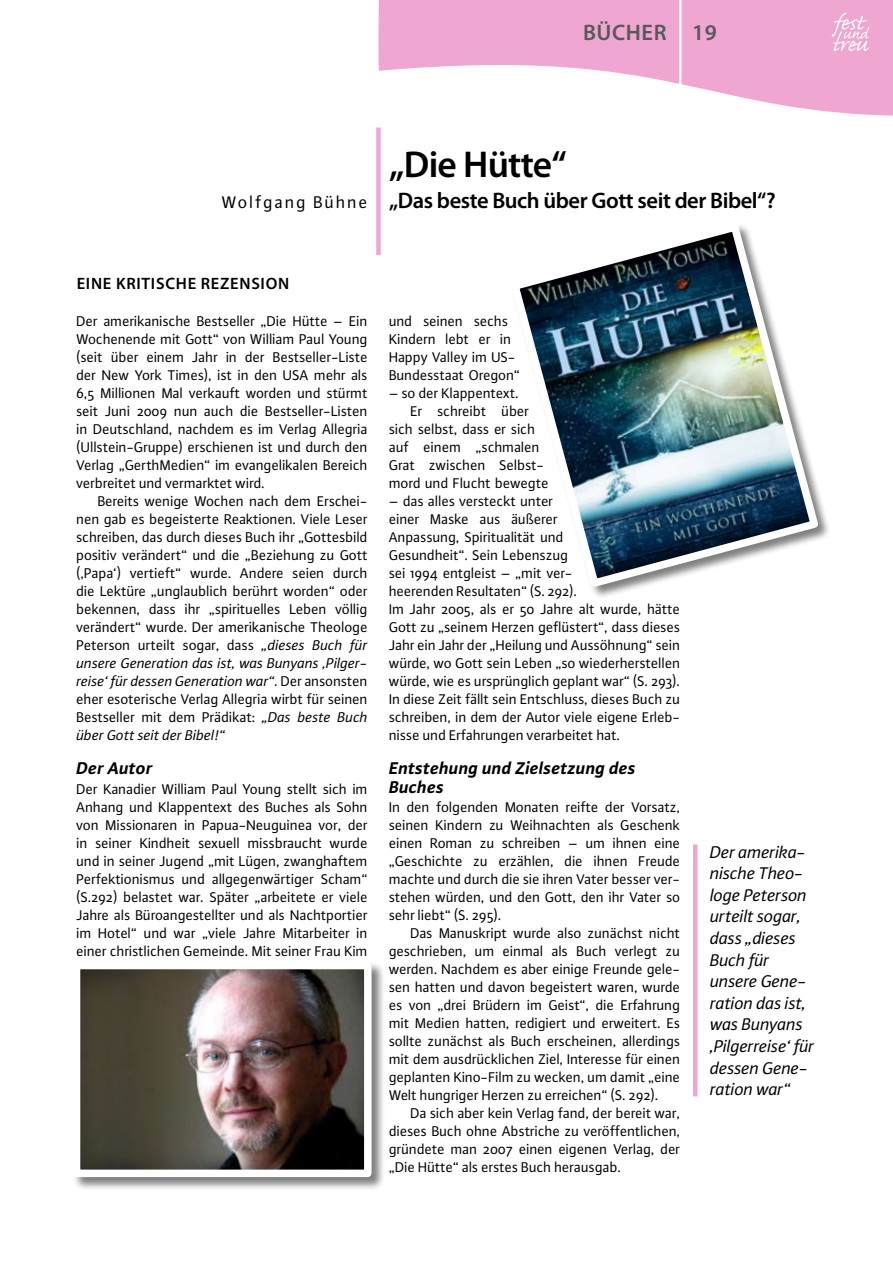
<style>
.page{position:relative;width:893px;height:1263px;background:#fff}
.page>*{position:absolute;margin:0;border:0;box-sizing:border-box;transform-origin:0 0}
.t1{font:600 37.5px "Myriad Pro";letter-spacing:-.02em;color:#000}
.t2{font:600 22.5px "Myriad Pro";letter-spacing:-.02em;color:#000}
.t3{font:600 22.5px "Myriad Pro";letter-spacing:.025em;color:#58585a}
.t4{font:italic 18px/21.6px "Plus Sans Normal";letter-spacing:-.02em;color:#000}
.t5{font:italic 700 18px/19.5px "Plus Sans";color:#000}
.t6{font:600 16.5px "Myriad Pro";color:#000}
.t7{font:15px/18px "Plus Sans Normal";letter-spacing:-.01em;color:#000;text-align:justify}
.s1{font-family:"Plus Sans Normal";font-weight:400;font-size:18px}
.s2{font-style:italic}
</style>
<div class="page">
<div style="left:376px;top:128px;width:5px;height:127px;background:#efa6d0"></div>
<img style="left:519px;top:226px;width:304px;height:366px">
<div style="left:72px;top:961px;width:313px;height:230px;background:#000;opacity:.5"></div>
<img style="left:82px;top:971px;width:281px;height:197px">
<div style="left:73px;top:962px;width:299px;height:215px;border:8px solid #fff"></div>
<hr style="left:693px;top:844px;width:4px;height:252px;background:#efa6d0">
<svg style="left:378px;top:0;width:515px;height:116px;fill:#efa6d0"></svg>
<svg style="left:832px;top:13px;width:37px;height:38px"></svg>
<hr style="left:679px;top:0;width:2px;height:113px;background:#fff">
<h2 class="t3" style="left:583px;top:18px;width:135px">BÜCHER 19</h2>
<h1 class="t1" style="left:389px;top:140px;width:179px">„Die Hütte“</h1>
<h2 class="t2" style="left:222px;top:186px;width:555px"><span class="s1">Wolfgang Bühne</span> „Das beste Buch über Gott seit der Bibel“?</h2>
<p class="t6" style="left:77px;top:273px;width:19px">Eine</p>
<p class="t6" style="left:116px;top:273px;width:20px">kritische</p>
<p class="t6" style="left:201px;top:273px;width:21px">Rezension</p>
<p class="t7" style="left:77px;top:311px;width:293px">Der amerikanische Bestseller „Die Hütte – Ein Wochenende mit Gott“ von William Paul Young (seit über einem Jahr in der Bestseller-Liste der New York Times), ist in den USA mehr als 6,5 Millionen Mal verkauft worden und stürmt seit Juni 2009 nun auch die Bestseller-Listen in Deutschland, nachdem es im Verlag Allegria (Ullstein-Gruppe) erschienen ist und durch den Verlag „GerthMedien“ im evangelikalen Bereich verbreitet und vermarktet wird.</p>
<p class="t7" style="left:77px;top:491px;width:293px;text-indent:21px">Bereits wenige Wochen nach dem Erschei&shy;nen gab es begeisterte Reaktionen. Viele Leser schreiben, das durch dieses Buch ihr „Gottesbild positiv verändert“ und die „Beziehung zu Gott (‚Papa‘) vertieft“ wurde. Andere seien durch die Lektüre „unglaublich berührt worden“ oder bekennen, dass ihr „spirituelles Leben völlig verändert“ wurde. Der amerikanische Theologe Peterson urteilt sogar, dass <span class="s2">„dieses Buch für unsere Generation das ist, was Bunyans ‚Pilger&shy;reise‘ für dessen Generation war“</span>. Der ansonsten eher esoterische Verlag Allegria wirbt für seinen Bestseller mit dem Prädikat: <span class="s2">„Das beste Buch über Gott seit der Bibel!“</span></p>
<p class="t5" style="left:77px;top:757px;width:78px">Der Autor</p>
<p class="t7" style="left:77px;top:779px;width:293px">Der Kanadier William Paul Young stellt sich im Anhang und Klappentext des Buches als Sohn von Missionaren in Papua-Neuguinea vor, der in seiner Kindheit sexuell missbraucht wurde und in seiner Jugend „mit Lügen, zwanghaftem Perfektionismus und allgegenwärtiger Scham“ (S.292) belastet war. Später „arbeitete er viele Jahre als Büroangestellter und als Nachtportier im Hotel“ und war „viele Jahre Mitarbeiter in einer christlichen Gemeinde. Mit seiner Frau Kim</p>
<p class="t7" style="left:389px;top:311px;width:133px;text-align:left">und seinen sechs<br>Kindern lebt er in<br>Happy Valley im US-<br>Bundesstaat Oregon“</p>
<p class="t7" style="left:389px;top:383px;width:131px">– so der Klappentext.</p>
<p class="t7" style="left:410px;top:401px;width:120px">Er schreibt über</p>
<p class="t7" style="left:389px;top:419px;width:148px">sich selbst, dass er sich</p>
<p class="t7" style="left:389px;top:437px;width:152px">auf einem „schmalen</p>
<p class="t7" style="left:389px;top:455px;width:157px">Grat zwischen Selbst-</p>
<p class="t7" style="left:389px;top:473px;width:161px">mord und Flucht bewegte</p>
<p class="t7" style="left:389px;top:491px;width:293px;text-align:left">– das alles versteckt unter<br>einer Maske aus äußerer<br>Anpassung, Spiritualität und<br>Gesundheit“. Sein Lebenszug<br>sei 1994 entgleist – „mit ver-<br>heerenden Resultaten“ (S. 292).<br>Im Jahr 2005, als er 50 Jahre alt wurde, hätte Gott zu „seinem Herzen geflüstert“, dass dieses Jahr ein Jahr der „Heilung und Aussöhnung“ sein würde, wo Gott sein Leben „so wiederherstellen würde, wie es ursprünglich geplant war“ (S. 293).<br>In diese Zeit fällt sein Entschluss, dieses Buch zu schreiben, in dem der Autor viele eigene Erleb&shy;nisse und Erfahrungen verarbeitet hat.</p>
<p class="t5" style="left:389px;top:757px;width:248px">Entstehung und Zielsetzung des<br>Buches</p>
<p class="t7" style="left:389px;top:797px;width:293px">In den folgenden Monaten reifte der Vorsatz, seinen Kindern zu Weihnachten als Geschenk einen Roman zu schreiben – um ihnen eine „Geschichte zu erzählen, die ihnen Freude machte und durch die sie ihren Vater besser ver&shy;stehen würden, und den Gott, den ihr Vater so sehr liebt“ (S. 295).</p>
<p class="t7" style="left:389px;top:923px;width:293px;text-indent:21px">Das Manuskript wurde also zunächst nicht geschrieben, um einmal als Buch verlegt zu werden. Nachdem es aber einige Freunde gele&shy;sen hatten und davon begeistert waren, wurde es von „drei Brüdern im Geist“, die Erfahrung mit Medien hatten, redigiert und erweitert. Es sollte zunächst als Buch erscheinen, allerdings mit dem ausdrücklichen Ziel, Interesse für einen geplanten Kino-Film zu wecken, um damit „eine Welt hungriger Herzen zu erreichen“ (S. 292).</p>
<p class="t7" style="left:389px;top:1103px;width:293px;text-indent:21px">Da sich aber kein Verlag fand, der bereit war, dieses Buch ohne Abstriche zu veröffentlichen, gründete man 2007 einen eigenen Verlag, der „Die Hütte“ als erstes Buch herausgab.</p>
<p class="t4" style="left:710px;top:840px;width:106px">Der amerika&shy;nische Theo&shy;loge Peterson urteilt sogar, dass „dieses<br>Buch für unsere Gene&shy;ration das ist, was Bunyans ‚Pilgerreise‘ für dessen Gene&shy;ration war“</p>
</div>
